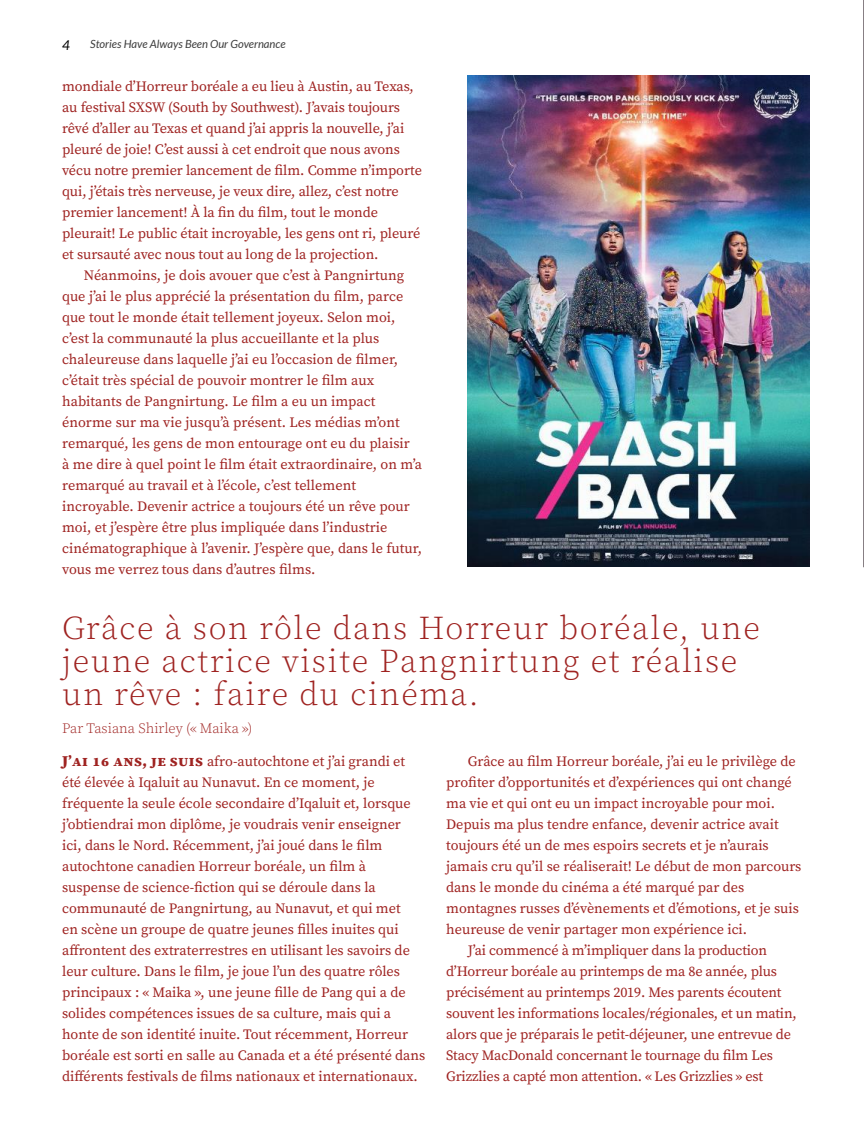
<style>
.page{position:relative;width:864px;height:1134px;background:#fff}
.page>*{position:absolute;margin:0;border:0;box-sizing:border-box;transform-origin:0 0}
.t1{font:300 33px/33px "Source Serif Pro";letter-spacing:.05em;color:#9f2321}
.t2{font:14.25px/21px "Source Serif Pro";color:#9f2321}
.t3{font:300 14.25px "Source Serif Pro";color:#9f2321}
.t4{font:italic 13.5px "Lato";color:#000}
.t5{font:italic 11.25px "Lato";color:#3c3c3c}
.s1{font-weight:900;font-size:15px}
</style>
<div class="page">
<svg style="left:863px;top:0;width:1px;height:567px"></svg>
<img style="left:467px;top:76px;width:343px;height:491px">
<p class="t4" style="left:62px;top:39px;width:9px">4</p>
<p class="t5" style="left:90px;top:39px;width:197px">Stories Have Always Been Our Governance</p>
<p class="t2" style="left:62px;top:76px;width:361px">mondiale dʼHorreur boréale a eu lieu à Austin, au Texas, au festival SXSW (South by Southwest). Jʼavais toujours rêvé dʼaller au Texas et quand jʼai appris la nouvelle, jʼai pleuré de joie! Cʼest aussi à cet endroit que nous avons vécu notre premier lancement de film. Comme nʼimporte qui, jʼétais très nerveuse, je veux dire, allez, cʼest notre premier lancement! À la fin du film, tout le monde pleurait! Le public était incroyable, les gens ont ri, pleuré et sursauté avec nous tout au long de la projection.</p>
<p class="t2" style="left:62px;top:265px;width:362px;text-indent:22px">Néanmoins, je dois avouer que cʼest à Pangnirtung que jʼai le plus apprécié la présentation du film, parce que tout le monde était tellement joyeux. Selon moi, cʼest la communauté la plus accueillante et la plus chaleureuse dans laquelle jʼai eu lʼoccasion de filmer, cʼétait très spécial de pouvoir montrer le film aux habitants de Pangnirtung. Le film a eu un impact énorme sur ma vie jusquʼà présent. Les médias mʼont remarqué, les gens de mon entourage ont eu du plaisir<br>à me dire à quel point le film était extraordinaire, on mʼa remarqué au travail et à lʼécole, cʼest tellement incroyable. Devenir actrice a toujours été un rêve pour moi, et jʼespère être plus impliquée dans lʼindustrie cinématographique à lʼavenir. Jʼespère que, dans le futur, vous me verrez tous dans dʼautres films.</p>
<h1 class="t1" style="left:62px;top:613px;width:699px">Grâce à son rôle dans Horreur boréale, une jeune actrice visite Pangnirtung et réalise un rêve : faire du cinéma.</h1>
<p class="t3" style="left:62px;top:720px;width:192px">Par Tasiana Shirley (« Maika »)</p>
<p class="t2" style="left:62px;top:751px;width:365px"><span class="s1">JʼAI 16 ANS, JE SUIS</span> afro-autochtone et jʼai grandi et été élevée à Iqaluit au Nunavut. En ce moment, je fréquente la seule école secondaire dʼIqaluit et, lorsque jʼobtiendrai mon diplôme, je voudrais venir enseigner<br>ici, dans le Nord. Récemment, jʼai joué dans le film autochtone canadien Horreur boréale, un film à suspense de science-fiction qui se déroule dans la communauté de Pangnirtung, au Nunavut, et qui met<br>en scène un groupe de quatre jeunes filles inuites qui affrontent des extraterrestres en utilisant les savoirs de leur culture. Dans le film, je joue lʼun des quatre rôles principaux : « Maika », une jeune fille de Pang qui a de solides compétences issues de sa culture, mais qui a honte de son identité inuite. Tout récemment, Horreur boréale est sorti en salle au Canada et a été présenté dans différents festivals de films nationaux et internationaux.</p>
<p class="t2" style="left:468px;top:751px;width:330px">Grâce au film Horreur boréale, jʼai eu le privilège de</p>
<p class="t2" style="left:446px;top:772px;width:347px">profiter dʼopportunités et dʼexpériences qui ont changé</p>
<p class="t2" style="left:446px;top:793px;width:330px">ma vie et qui ont eu un impact incroyable pour moi.</p>
<p class="t2" style="left:446px;top:814px;width:334px">Depuis ma plus tendre enfance, devenir actrice avait</p>
<p class="t2" style="left:446px;top:835px;width:324px">toujours été un de mes espoirs secrets et je nʼaurais</p>
<p class="t2" style="left:446px;top:856px;width:357px">jamais cru quʼil se réaliserait! Le début de mon parcours</p>
<p class="t2" style="left:446px;top:877px;width:300px">dans le monde du cinéma a été marqué par des</p>
<p class="t2" style="left:446px;top:898px;width:354px">montagnes russes dʼévènements et dʼémotions, et je suis</p>
<p class="t2" style="left:446px;top:919px;width:302px">heureuse de venir partager mon expérience ici.</p>
<p class="t2" style="left:468px;top:940px;width:301px">Jʼai commencé à mʼimpliquer dans la production</p>
<p class="t2" style="left:446px;top:961px;width:332px">dʼHorreur boréale au printemps de ma 8e année, plus</p>
<p class="t2" style="left:446px;top:982px;width:337px">précisément au printemps 2019. Mes parents écoutent</p>
<p class="t2" style="left:446px;top:1003px;width:352px">souvent les informations locales/régionales, et un matin,</p>
<p class="t2" style="left:446px;top:1024px;width:346px">alors que je préparais le petit-déjeuner, une entrevue de</p>
<p class="t2" style="left:446px;top:1045px;width:328px">Stacy MacDonald concernant le tournage du film Les</p>
<p class="t2" style="left:446px;top:1066px;width:319px">Grizzlies a capté mon attention. « Les Grizzlies » est</p>
</div>
